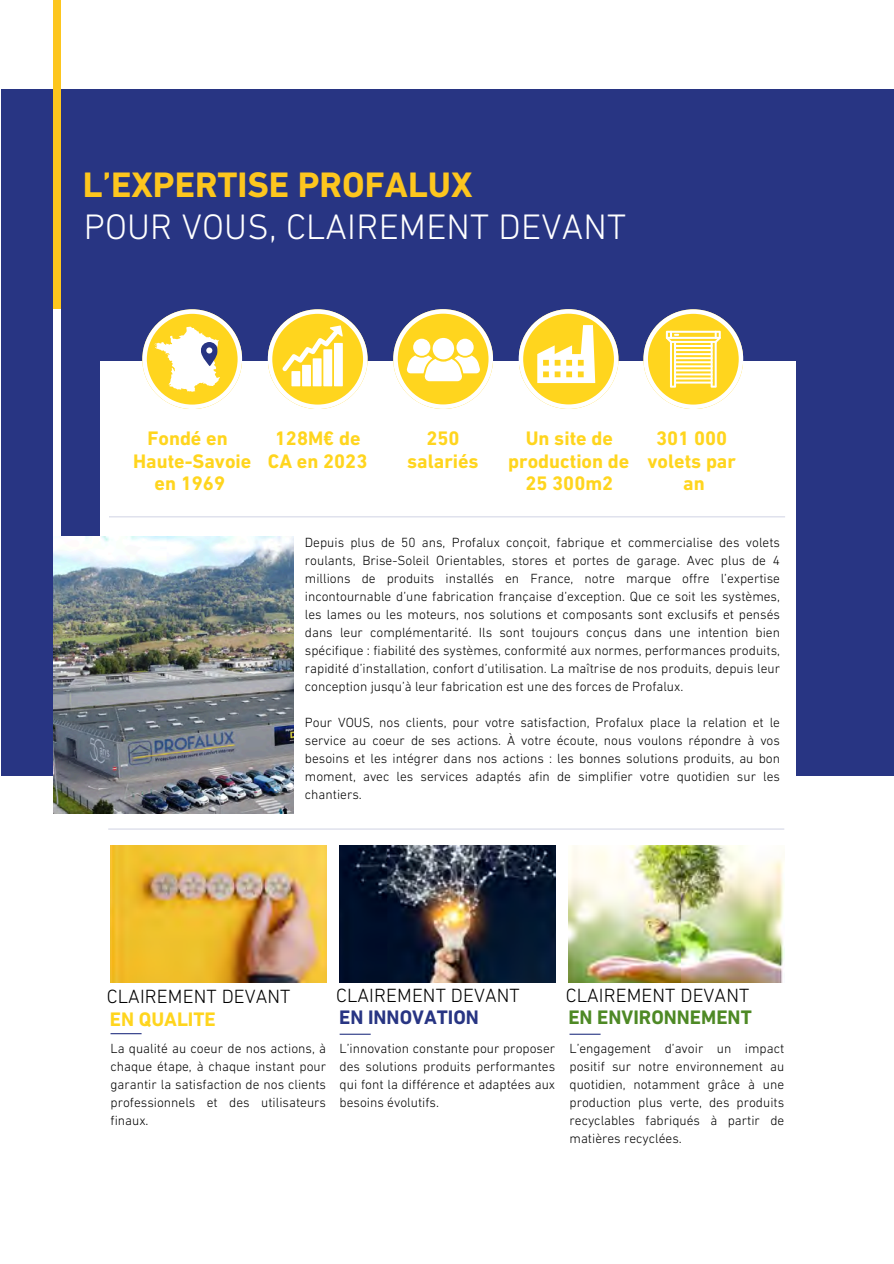
<style>
.page{position:relative;width:894px;height:1264px;background:#fff}
.page>*{position:absolute;margin:0;border:0;box-sizing:border-box;transform-origin:0 0}
.t1{font:300 36px "DIN Next LT Pro";letter-spacing:.005em;color:#fff}
.t2{font:700 36px "DIN Next LT Pro";color:#fdc61e}
.t3{font:700 19.95px/22.5px "DIN Next LT Pro";color:#ffd51e;text-align:center}
.t4{font:700 19.95px "DIN Next LT Pro";color:#4e8925}
.t5{font:700 19.95px "DIN Next LT Pro";color:#283583}
.t6{font:300 19.5px "DIN Next LT Pro";letter-spacing:.005em;color:#000}
.t7{font:300 13.5px/18px "DIN Next LT Pro";color:#000;text-align:justify}
</style>
<div class="page">
<div style="left:1px;top:89px;width:892px;height:687px;background:#283583"></div>
<div style="left:53px;top:0;width:7px;height:309px;background:#fdc61e"></div>
<div style="left:100px;top:361px;width:695px;height:804px;background:#fff"></div>
<hr style="left:109px;top:516px;width:675px;height:1px;background:#283583">
<hr style="left:108px;top:828px;width:676px;height:1px;background:#283583">
<img style="left:110px;top:845px;width:216px;height:137px">
<img style="left:339px;top:845px;width:216px;height:137px">
<img style="left:568px;top:845px;width:216px;height:137px">
<hr style="left:110px;top:1033px;width:31px;height:1px;background:#283583">
<hr style="left:339px;top:1033px;width:31px;height:1px;background:#283583">
<hr style="left:569px;top:1033px;width:31px;height:1px;background:#283583">
<svg style="left:142px;top:309px;width:601px;height:100px"></svg>
<div style="left:53px;top:309px;width:7px;height:322px;background:#fff"></div>
<img style="left:53px;top:536px;width:240px;height:277px">
<h5 class="t2" style="left:83px;top:170px;width:391px">L’EXPERTISE PROFALUX</h5>
<p class="t1" style="left:84px;top:212px;width:543px">POUR VOUS, CLAIREMENT DEVANT</p>
<p class="t3" style="left:133px;top:429px;width:120px">Fondé en<br>Haute-Savoie en 1969</p>
<h4 class="t3" style="left:508px;top:429px;width:122px">Un site de production de<br>25 300m2</h4>
<p class="t3" style="left:268px;top:429px;width:101px">128M€ de<br>CA en 2023</p>
<h4 class="t3" style="left:407px;top:429px;width:73px">250 salariés</h4>
<h3 class="t3" style="left:647px;top:429px;width:90px">301 000 volets par an</h3>
<p class="t7" style="left:305px;top:535px;width:476px">Depuis plus de 50 ans, Profalux conçoit, fabrique et commercialise des volets roulants, Brise-Soleil Orientables, stores et portes de garage. Avec plus de 4 millions de produits installés en France, notre marque offre l’expertise incontournable d’une fabrication française d’exception. Que ce soit les systèmes, les lames ou les moteurs, nos solutions et composants sont exclusifs et pensés dans leur complémentarité. Ils sont toujours conçus dans une intention bien spécifique : fiabilité des systèmes, conformité aux normes, performances produits, rapidité d’installation, confort d’utilisation. La maîtrise de nos produits, depuis leur conception jusqu’à leur fabrication est une des forces de Profalux.</p>
<p class="t7" style="left:305px;top:715px;width:476px">Pour VOUS, nos clients, pour votre satisfaction, Profalux place la relation et le service au coeur de ses actions. À votre écoute, nous voulons répondre à vos besoins et les intégrer dans nos actions : les bonnes solutions produits, au bon moment, avec les services adaptés afin de simplifier votre quotidien sur les chantiers.</p>
<h5 class="t6" style="left:107px;top:988px;width:185px">CLAIREMENT DEVANT</h5>
<p class="t3" style="left:110px;top:1010px;width:107px">EN QUALITE</p>
<h5 class="t6" style="left:336px;top:987px;width:185px">CLAIREMENT DEVANT</h5>
<h5 class="t5" style="left:339px;top:1008px;width:141px">EN INNOVATION</h5>
<p class="t6" style="left:565px;top:987px;width:185px">CLAIREMENT DEVANT</p>
<h5 class="t4" style="left:568px;top:1008px;width:185px">EN ENVIRONNEMENT</h5>
<p class="t7" style="left:110px;top:1040px;width:217px">La qualité au coeur de nos actions, à chaque étape, à chaque instant pour garantir la satisfaction de nos clients professionnels et des utilisateurs finaux.</p>
<p class="t7" style="left:339px;top:1040px;width:217px">L’innovation constante pour proposer des solutions produits performantes qui font la différence et adaptées aux besoins évolutifs.</p>
<h1 class="t7" style="left:569px;top:1040px;width:216px">L’engagement d’avoir un impact positif sur notre environnement au quotidien, notamment grâce à une production plus verte, des produits recyclables fabriqués à partir de matières recyclées.</h1>
</div>
